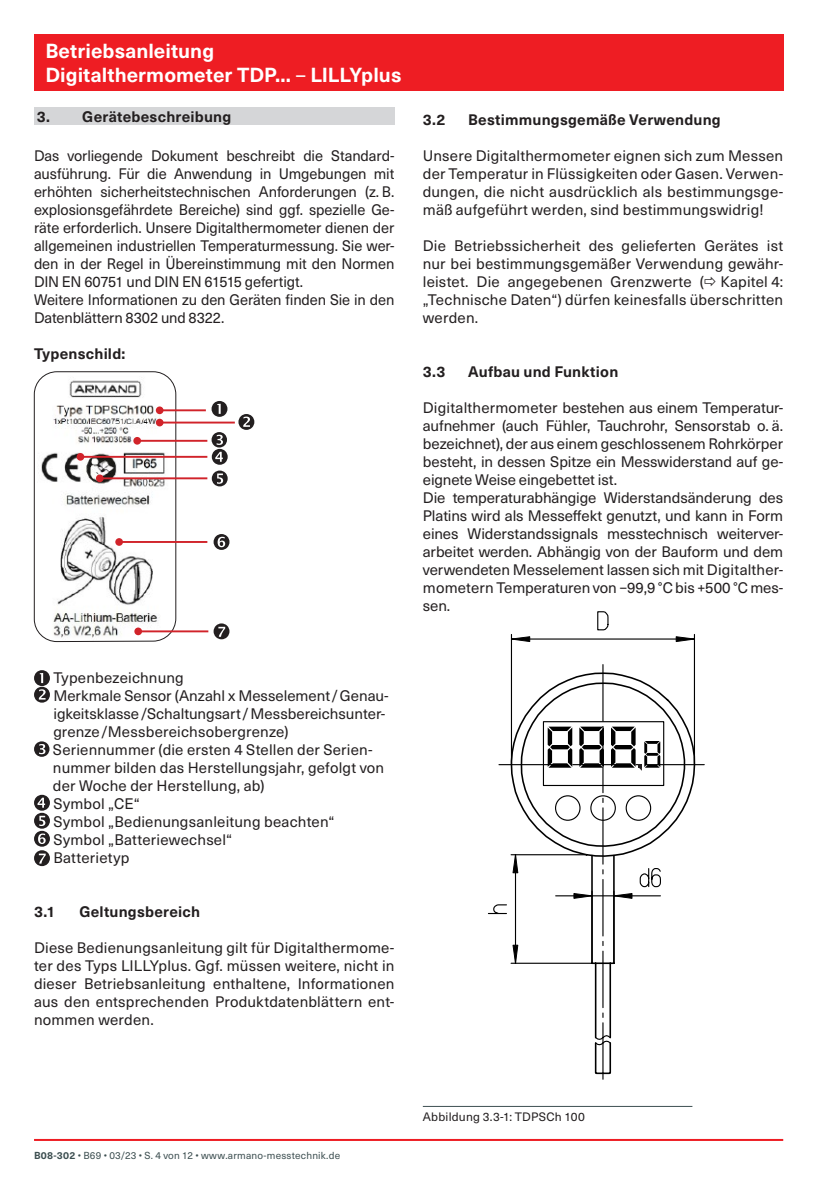
<style>
.page{position:relative;width:840px;height:1191px;background:#fff}
.page>*{position:absolute;margin:0;border:0;box-sizing:border-box;transform-origin:0 0}
.t1{font:700 20px/24px "Neue Haas Unica W1 G";letter-spacing:.005em;color:#fff}
.t2{font:15px/18px "Neue Haas Unica W1 G";letter-spacing:-.005em;color:#231f20}
.t3{font:700 15px "Neue Haas Unica W1 G";letter-spacing:.015em;color:#231f20}
.t4{font:12px "Neue Haas Unica W1 G";letter-spacing:.02em;color:#231f20}
.t5{font:10px "Neue Haas Unica W1 G";letter-spacing:.02em;color:#3d4f51}
.s1{font-weight:400}
.s2{font-weight:700}
</style>
<div class="page">
<hr style="left:34px;top:1139px;width:748px;height:2px;background:#ee1d23">
<div style="left:34px;top:34px;width:748px;height:57px;background:#ee1d23"></div>
<div style="left:34px;top:108px;width:360px;height:17px;background:#d5d6d8"></div>
<img style="left:37px;top:375px;width:136px;height:266px">
<div style="left:34px;top:371px;width:142px;height:271px;border:1px solid #231f20;border-radius:23px"></div>
<svg style="left:34px;top:670px;width:16px;height:32px"></svg>
<svg style="left:34px;top:741px;width:15px;height:16px"></svg>
<svg style="left:34px;top:795px;width:16px;height:71px"></svg>
<hr style="left:422px;top:1106px;width:270px;height:1px;background:#3d4f51">
<hr style="left:645px;top:764px;width:58px;height:1px;background:#000">
<hr style="left:498px;top:764px;width:58px;height:1px;background:#000">
<hr style="left:602px;top:664px;width:1px;height:57px;background:#000">
<hr style="left:602px;top:1022px;width:1px;height:57px;background:#000">
<svg style="left:488px;top:904px;width:19px;height:11px"></svg>
<svg style="left:509px;top:671px;width:186px;height:404px"></svg>
<hr style="left:511px;top:638px;width:183px;height:1px;background:#000">
<hr style="left:510px;top:634px;width:1px;height:130px;background:#000">
<hr style="left:693px;top:634px;width:1px;height:130px;background:#000">
<svg style="left:511px;top:636px;width:18px;height:6px"></svg>
<svg style="left:675px;top:636px;width:19px;height:6px"></svg>
<svg style="left:597px;top:611px;width:12px;height:20px"></svg>
<svg style="left:579px;top:726px;width:24px;height:41px"></svg>
<svg style="left:547px;top:726px;width:25px;height:41px"></svg>
<svg style="left:610px;top:726px;width:50px;height:45px"></svg>
<div style="left:542px;top:721px;width:122px;height:65px;border:1px solid #000"></div>
<svg style="left:554px;top:794px;width:97px;height:27px"></svg>
<hr style="left:160px;top:409px;width:46px;height:2px;background:#d1232a">
<div style="left:156px;top:406px;width:7px;height:8px;background:#d1232a;border-radius:50%"></div>
<svg style="left:211px;top:401px;width:16px;height:16px"></svg>
<hr style="left:160px;top:421px;width:75px;height:2px;background:#d1232a">
<div style="left:156px;top:419px;width:7px;height:7px;background:#d1232a;border-radius:50%"></div>
<svg style="left:238px;top:414px;width:16px;height:16px"></svg>
<svg style="left:211px;top:432px;width:16px;height:54px"></svg>
<hr style="left:119px;top:541px;width:88px;height:2px;background:#d1232a">
<div style="left:115px;top:538px;width:8px;height:8px;background:#d1232a;border-radius:50%"></div>
<svg style="left:213px;top:534px;width:16px;height:16px"></svg>
<hr style="left:138px;top:630px;width:70px;height:2px;background:#d1232a">
<div style="left:134px;top:627px;width:8px;height:8px;background:#d1232a;border-radius:50%"></div>
<hr style="left:137px;top:440px;width:70px;height:2px;background:#d1232a">
<div style="left:133px;top:437px;width:8px;height:7px;background:#d1232a;border-radius:50%"></div>
<hr style="left:80px;top:456px;width:127px;height:2px;background:#d1232a">
<div style="left:77px;top:453px;width:7px;height:8px;background:#d1232a;border-radius:50%"></div>
<hr style="left:100px;top:477px;width:107px;height:2px;background:#d1232a">
<div style="left:96px;top:474px;width:8px;height:8px;background:#d1232a;border-radius:50%"></div>
<svg style="left:213px;top:623px;width:16px;height:16px"></svg>
<h1 class="t1" style="left:45px;top:38px;width:357px">Betriebsanleitung<br>Digitalthermometer TDP... <span class="s1">–</span> LILLYplus</h1>
<p class="t3" style="left:37px;top:105px;width:196px">3. Gerätebeschreibung</p>
<p class="t2" style="left:34px;top:146px;width:362px">Das vorliegende Dokument beschreibt die Standard&shy;ausführung. Für die Anwendung in Umgebungen mit erhöhten sicherheitstechnischen Anforderungen (z. B. explosionsgefährdete Bereiche) sind ggf. spezielle Ge&shy;räte erforderlich. Unsere Digitalthermometer dienen der allgemeinen industriellen Temperaturmessung. Sie wer&shy;den in der Regel in Übereinstimmung mit den Normen DIN EN 60751 und DIN EN 61515 gefertigt.<br>Weitere Informationen zu den Geräten finden Sie in den Datenblättern 8302 und 8322.</p>
<p class="t3" style="left:34px;top:342px;width:93px">Typenschild:</p>
<p class="t3" style="left:422px;top:108px;width:24px">3.2</p>
<p class="t3" style="left:468px;top:108px;width:254px">Bestimmungsgemäße Verwendung</p>
<p class="t2" style="left:422px;top:146px;width:361px;text-align:justify">Unsere Digitalthermometer eignen sich zum Messen der Temperatur in Flüssigkeiten oder Gasen. Verwen&shy;dungen, die nicht ausdrücklich als bestimmungsge&shy;mäß aufgeführt werden, sind bestimmungswidrig!</p>
<p class="t2" style="left:422px;top:236px;width:362px;text-align:justify">Die Betriebssicherheit des gelieferten Gerätes ist nur bei bestimmungsgemäßer Verwendung gewähr&shy;leistet. Die angegebenen Grenzwerte ( Kapitel 4: „Technische Daten“) dürfen keinesfalls überschritten werden.</p>
<p class="t3" style="left:422px;top:360px;width:24px">3.3</p>
<p class="t3" style="left:468px;top:360px;width:151px">Aufbau und Funktion</p>
<p class="t2" style="left:422px;top:398px;width:362px">Digitalthermometer bestehen aus einem Temperatur&shy;aufnehmer (auch Fühler, Tauchrohr, Sensorstab o. ä. bezeichnet), der aus einem geschlossenem Rohrkörper besteht, in dessen Spitze ein Messwiderstand auf ge&shy;eignete Weise eingebettet ist.<br>Die temperaturabhängige Widerstandsänderung des Platins wird als Messeffekt genutzt, und kann in Form eines Widerstandssignals messtechnisch weiterver&shy;arbeitet werden. Abhängig von der Bauform und dem verwendeten Messelement lassen sich mit Digitalther&shy;mometern Temperaturen von −99,9 °C bis +500 °C mes&shy;sen.</p>
<p class="t2" style="left:53px;top:668px;width:337px">Typenbezeichnung<br>Merkmale Sensor (Anzahl x Messelement/Genau&shy;igkeitsklasse/Schaltungsart/Messbereichsunter&shy;grenze/Messbereichsobergrenze)<br>Seriennummer (die ersten 4 Stellen der Serien&shy;nummer bilden das Herstellungsjahr, gefolgt von der Woche der Herstellung, ab)<br>Symbol „CE“<br>Symbol „Bedienungsanleitung beachten“ Symbol „Batteriewechsel“<br>Batterietyp</p>
<p class="t3" style="left:34px;top:900px;width:23px">3.1</p>
<p class="t3" style="left:79px;top:900px;width:122px">Geltungsbereich</p>
<p class="t2" style="left:34px;top:938px;width:362px;text-align:justify">Diese Bedienungsanleitung gilt für Digitalthermome&shy;ter des Typs LILLYplus. Ggf. müssen weitere, nicht in dieser Betriebsanleitung enthaltene, Informationen aus den entsprechenden Produktdatenblättern ent&shy;nommen werden.</p>
<p class="t5" style="left:34px;top:1148px;width:307px"><span class="s2">B08-302</span> • B69 • 03/23 • S. 4 von 12 • www.armano-messtechnik.de</p>
<p class="t4" style="left:422px;top:1107px;width:163px">Abbildung 3.3-1: TDPSCh 100</p>
</div>
